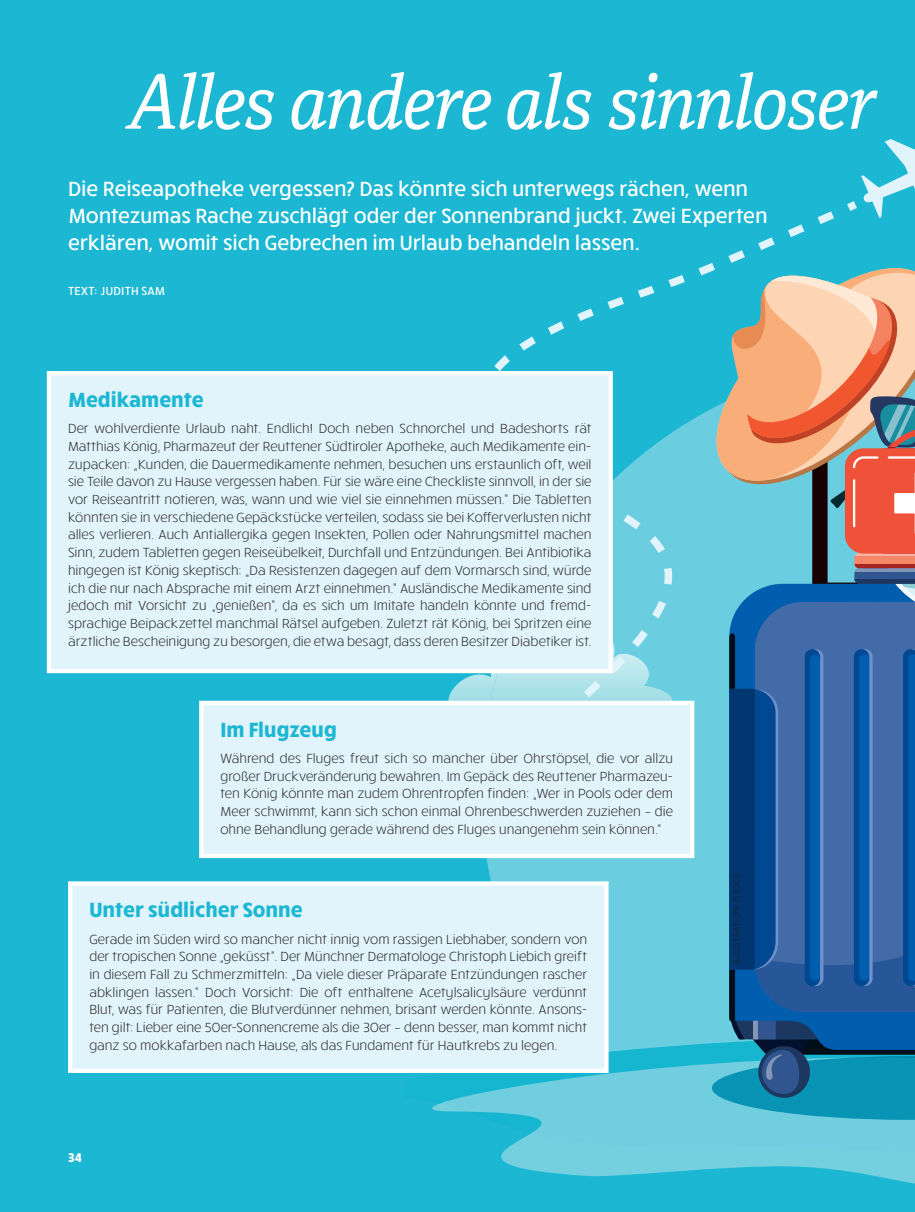
<style>
.page{position:relative;width:915px;height:1212px;background:#fff}
.page>*{position:absolute;margin:0;border:0;box-sizing:border-box;transform-origin:0 0}
.MG_Einleitung{font:italic 75px "Cordale";letter-spacing:-.03em;color:#fff}
.MG_Einleitung-2{font:500 21px/27px "Ruck Sack";letter-spacing:-.005em;color:#fff}
.MG_Factbox_Titel{font:700 21px "Ruck Sack";color:#1cb7d2}
.MG_ZitatWort_Text{font:300 13.5px/17.7px "Ruck Sack";color:#231f20;text-align:justify}
.MG_Pagina_links_weiß{font:700 12.9px "Ruck Sack";color:#fff}
.MG_Einleitung-3{font:500 12px "Ruck Sack";letter-spacing:.025em;color:#fff}
.MG_Autor{font:300 9px "Ruck Sack";letter-spacing:.03em;color:#231f20}
</style>
<div class="page">
<div style="left:0;top:0;width:914px;height:1212px;background:#1cb7d2"></div>
<div style="left:481px;top:851px;width:230px;height:186px;background:#6bcee0"></div>
<svg style="left:608px;top:1037px;width:103px;height:20px"></svg>
<svg style="left:432px;top:1057px;width:482px;height:127px;fill:#71cedf"></svg>
<svg style="left:711px;top:632px;width:203px;height:488px;background:#266da5"></svg>
<svg style="left:406px;top:673px;width:54px;height:28px"></svg>
<svg style="left:460px;top:275px;width:402px;height:576px"></svg>
<div style="left:49px;top:373px;width:561px;height:298px;background:#e1f4fc"></div>
<div style="left:47px;top:371px;width:565px;height:302px;border:4px solid #fff"></div>
<div style="left:201px;top:703px;width:491px;height:153px;background:#e1f4fc"></div>
<div style="left:199px;top:701px;width:495px;height:157px;border:4px solid #fff"></div>
<div style="left:70px;top:883px;width:536px;height:188px;background:#e1f4fc"></div>
<div style="left:68px;top:881px;width:540px;height:192px;border:4px solid #fff"></div>
<svg style="left:690px;top:139px;width:224px;height:472px"></svg>
<p class="MG_Einleitung" style="left:128px;top:59px;width:749px">Alles andere als sinnloser</p>
<p class="MG_Einleitung-2" style="left:68px;top:174px;width:700px">Die Reiseapotheke vergessen? Das könnte sich unterwegs rächen, wenn<br>Montezumas Rache zuschlägt oder der Sonnenbrand juckt. Zwei Experten erklären, womit sich Gebrechen im Urlaub behandeln lassen.</p>
<p class="MG_Einleitung-3" style="left:68px;top:283px;width:98px">TEXT: JUDITH SAM</p>
<p class="MG_Factbox_Titel" style="left:68px;top:385px;width:137px">Medikamente</p>
<p class="MG_ZitatWort_Text" style="left:68px;top:419px;width:525px">Der wohlverdiente Urlaub naht. Endlich! Doch neben Schnorchel und Badeshorts rät Matthias König, Pharmazeut der Reuttener Südtiroler Apotheke, auch Medikamente ein&shy;zupacken: „Kunden, die Dauermedikamente nehmen, besuchen uns erstaunlich oft, weil sie Teile davon zu Hause vergessen haben. Für sie wäre eine Checkliste sinnvoll, in der sie vor Reiseantritt notieren, was, wann und wie viel sie einnehmen müssen.“ Die Tabletten könnten sie in verschiedene Gepäckstücke verteilen, sodass sie bei Kofferverlusten nicht alles verlieren. Auch Antiallergika gegen Insekten, Pollen oder Nahrungsmittel machen Sinn, zudem Tabletten gegen Reiseübelkeit, Durchfall und Entzündungen. Bei Antibiotika hingegen ist König skeptisch: „Da Resistenzen dagegen auf dem Vormarsch sind, würde ich die nur nach Absprache mit einem Arzt einnehmen.“ Ausländische Medikamente sind jedoch mit Vorsicht zu „genießen“, da es sich um Imitate handeln könnte und fremd&shy;sprachige Beipackzettel manchmal Rätsel aufgeben. Zuletzt rät König, bei Spritzen eine ärztliche Bescheinigung zu besorgen, die etwa besagt, dass deren Besitzer Diabetiker ist.</p>
<p class="MG_Factbox_Titel" style="left:220px;top:715px;width:118px">Im Flugzeug</p>
<p class="MG_ZitatWort_Text" style="left:220px;top:749px;width:454px">Während des Fluges freut sich so mancher über Ohrstöpsel, die vor allzu großer Druckveränderung bewahren. Im Gepäck des Reuttener Pharmazeu&shy;ten König könnte man zudem Ohrentropfen finden: „Wer in Pools oder dem Meer schwimmt, kann sich schon einmal Ohrenbeschwerden zuziehen – die ohne Behandlung gerade während des Fluges unangenehm sein können.“</p>
<p class="MG_Factbox_Titel" style="left:89px;top:896px;width:215px">Unter südlicher Sonne</p>
<p class="MG_ZitatWort_Text" style="left:89px;top:929px;width:499px">Gerade im Süden wird so mancher nicht innig vom rassigen Liebhaber, sondern von der tropischen Sonne „geküsst“. Der Münchner Dermatologe Christoph Liebich greift in diesem Fall zu Schmerzmitteln: „Da viele dieser Präparate Entzündungen rascher abklingen lassen.“ Doch Vorsicht: Die oft enthaltene Acetylsalicylsäure verdünnt Blut, was für Patienten, die Blutverdünner nehmen, brisant werden könnte. Ansons&shy;ten gilt: Lieber eine 50er-Sonnencreme als die 30er – denn besser, man kommt nicht ganz so mokkafarben nach Hause, als das Fundament für Hautkrebs zu legen.</p>
<p class="MG_Pagina_links_weiß" style="left:68px;top:1148px;width:15px">34</p>
<p class="MG_Autor" style="left:729px;top:964px;width:93px;rotate:-90deg">ILLUSTRATION: ISTOCK</p>
</div>
